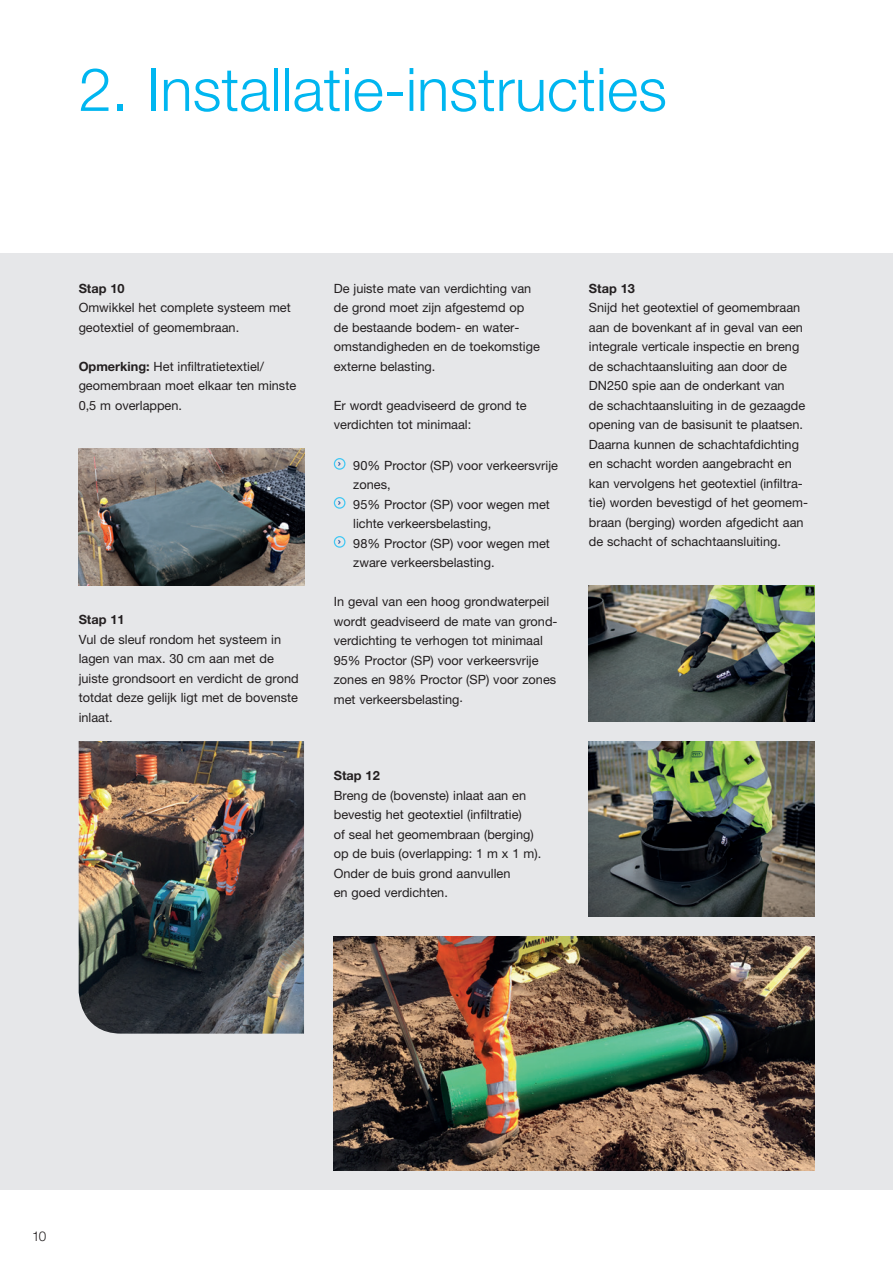
<style>
.page{position:relative;width:893px;height:1263px;background:#fff}
.page>*{position:absolute;margin:0;border:0;box-sizing:border-box;transform-origin:0 0}
.wavin_nieuw_hoofdstu{font:300 60px "Helvetica Neue";color:#00b6f0}
.t1{font:300 13.5px "Helvetica Neue";color:#231f20}
.Normaal{font:12.75px/19.5px "Helvetica Neue";color:#231f20}
.Normaal-2{font:700 12.75px "Helvetica Neue";color:#231f20}
.s1{font-weight:700}
</style>
<div class="page">
<div style="left:0;top:254px;width:893px;height:936px;background:#e6e7e9"></div>
<div style="left:334px;top:458px;width:11px;height:12px;border:1px solid #42c8f4;border-radius:50%"></div>
<div style="left:334px;top:497px;width:11px;height:12px;border:1px solid #42c8f4;border-radius:50%"></div>
<div style="left:334px;top:536px;width:11px;height:12px;border:1px solid #42c8f4;border-radius:50%"></div>
<img style="left:79px;top:448px;width:225px;height:137px">
<img style="left:79px;top:741px;width:225px;height:293px">
<img style="left:334px;top:936px;width:480px;height:234px">
<img style="left:589px;top:585px;width:225px;height:137px">
<img style="left:589px;top:741px;width:225px;height:176px">
<p class="wavin_nieuw_hoofdstu" style="left:79px;top:53px;width:590px">2. Installatie-instructies</p>
<p class="Normaal-2" style="left:79px;top:280px;width:47px">Stap 10</p>
<p class="Normaal" style="left:79px;top:298px;width:214px">Omwikkel het complete systeem met geotextiel of geomembraan.</p>
<p class="Normaal" style="left:79px;top:356px;width:219px"><span class="s1">Opmerking:</span> Het infiltratietextiel/ geomembraan moet elkaar ten minste<br>0,5 m overlappen.</p>
<p class="Normaal-2" style="left:79px;top:612px;width:47px">Stap 11</p>
<p class="Normaal" style="left:79px;top:629px;width:221px">Vul de sleuf rondom het systeem in lagen van max. 30 cm aan met de juiste grondsoort en verdicht de grond totdat deze gelijk ligt met de bovenste inlaat.</p>
<p class="Normaal" style="left:334px;top:278px;width:208px">De juiste mate van verdichting van de grond moet zijn afgestemd op de bestaande bodem- en water&shy;omstandigheden en de toekomstige externe belasting.</p>
<p class="Normaal" style="left:334px;top:395px;width:194px">Er wordt geadviseerd de grond te verdichten tot minimaal:</p>
<p class="Normaal" style="left:353px;top:455px;width:206px">90% Proctor (SP) voor verkeersvrije zones,</p>
<p class="Normaal" style="left:353px;top:494px;width:198px">95% Proctor (SP) voor wegen met lichte verkeersbelasting,</p>
<p class="Normaal" style="left:353px;top:533px;width:198px">98% Proctor (SP) voor wegen met zware verkeersbelasting.</p>
<p class="Normaal" style="left:334px;top:592px;width:225px">In geval van een hoog grondwaterpeil wordt geadviseerd de mate van grond&shy;verdichting te verhogen tot minimaal 95% Proctor (SP) voor verkeersvrije zones en 98% Proctor (SP) voor zones met verkeersbelasting.</p>
<p class="Normaal-2" style="left:334px;top:768px;width:47px">Stap 12</p>
<p class="Normaal" style="left:334px;top:785px;width:209px">Breng de (bovenste) inlaat aan en bevestig het geotextiel (infiltratie)<br>of seal het geomembraan (berging) op de buis (overlapping: 1 m x 1 m).<br>Onder de buis grond aanvullen<br>en goed verdichten.</p>
<p class="Normaal-2" style="left:589px;top:280px;width:47px">Stap 13</p>
<p class="Normaal" style="left:589px;top:298px;width:221px">Snijd het geotextiel of geomembraan aan de bovenkant af in geval van een integrale verticale inspectie en breng de schachtaansluiting aan door de DN250 spie aan de onderkant van<br>de schachtaansluiting in de gezaagde opening van de basisunit te plaatsen.<br>Daarna kunnen de schachtafdichting en schacht worden aangebracht en kan vervolgens het geotextiel (infiltra&shy;tie) worden bevestigd of het geomem&shy;braan (berging) worden afgedicht aan de schacht of schachtaansluiting.</p>
<p class="t1" style="left:32px;top:1227px;width:16px">10</p>
</div>
